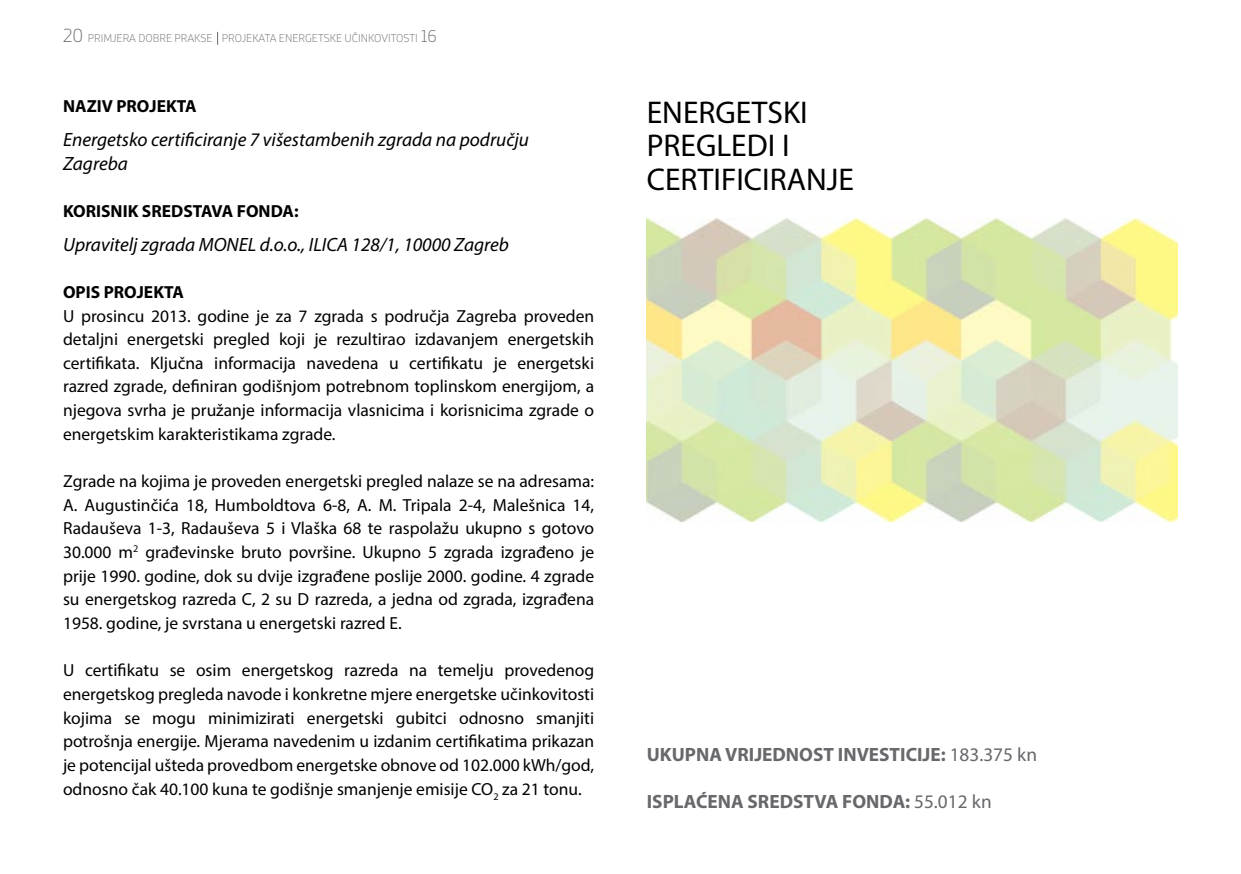
<style>
.page{position:relative;width:1241px;height:874px;background:#fff}
.page>*{position:absolute;margin:0;border:0;box-sizing:border-box;transform-origin:0 0}
.t1{font:31.5px/33.2px "Myriad Pro";color:#000}
.t2{font:italic 19.25px/23.6px "Myriad Pro";color:#000}
.t3{font:700 19.25px "Myriad Pro";color:#67686b}
.t4{font:17.5px/23.6px "Myriad Pro";color:#000;text-align:justify}
.t5{font:700 17.5px "Myriad Pro";color:#000}
.t6{font:300 10.5px "Stobi Sans";color:#67686b}
.s1{font-size:17.5px}
.s2{font-size:15.75px}
.s3{font-weight:400}
</style>
<div class="page">
<svg style="left:217px;top:32px;width:1px;height:13px"></svg>
<img style="left:646px;top:219px;width:531px;height:302px">
<p class="t6" style="left:63px;top:31px;width:375px"><span class="s1">20</span> PRIMJERA DOBRE PRAKSE PROJEKATA ENERGETSKE UČINKOVITOSTI <span class="s2">16</span></p>
<p class="t5" style="left:63px;top:95px;width:135px">NAZIV PROJEKTA</p>
<p class="t2" style="left:63px;top:127px;width:467px">Energetsko certificiranje 7 višestambenih zgrada na području<br>Zagreba</p>
<p class="t5" style="left:63px;top:199px;width:237px">KORISNIK SREDSTAVA FONDA:</p>
<p class="t2" style="left:63px;top:232px;width:447px">Upravitelj zgrada MONEL d.o.o., ILICA 128/1, 10000 Zagreb</p>
<p class="t5" style="left:63px;top:280px;width:122px">OPIS PROJEKTA</p>
<p class="t4" style="left:63px;top:303px;width:532px">U prosincu 2013. godine je za 7 zgrada s područja Zagreba proveden detaljni energetski pregled koji je rezultirao izdavanjem energetskih certifikata. Ključna informacija navedena u certifikatu je energetski razred zgrade, definiran godišnjom potrebnom toplinskom energijom, a njegova svrha je pružanje informacija vlasnicima i korisnicima zgrade o energetskim karakteristikama zgrade.</p>
<p class="t4" style="left:63px;top:469px;width:532px">Zgrade na kojima je proveden energetski pregled nalaze se na adresama:<br>A. Augustinčića 18, Humboldtova 6-8, A. M. Tripala 2-4, Malešnica 14, Radauševa 1-3, Radauševa 5 i Vlaška 68 te raspolažu ukupno s gotovo 30.000 m<sup>2</sup> građevinske bruto površine. Ukupno 5 zgrada izgrađeno je prije 1990. godine, dok su dvije izgrađene poslije 2000. godine. 4 zgrade su energetskog razreda C, 2 su D razreda, a jedna od zgrada, izgrađena 1958. godine, je svrstana u energetski razred E.</p>
<p class="t4" style="left:63px;top:658px;width:532px">U certifikatu se osim energetskog razreda na temelju provedenog energetskog pregleda navode i konkretne mjere energetske učinkovitosti kojima se mogu minimizirati energetski gubitci odnosno smanjiti potrošnja energije. Mjerama navedenim u izdanim certifikatima prikazan je potencijal ušteda provedbom energetske obnove od 102.000 kWh/god, odnosno čak 40.100 kuna te godišnje smanjenje emisije CO<sub>2</sub> za 21 tonu.</p>
<h1 class="t1" style="left:646px;top:95px;width:209px">ENERGETSKI<br>PREGLEDI I<br>CERTIFICIRANJE</h1>
<p class="t3" style="left:646px;top:741px;width:392px">UKUPNA VRIJEDNOST INVESTICIJE: <span class="s3">183.375 kn</span></p>
<p class="t3" style="left:646px;top:788px;width:346px">ISPLAĆENA SREDSTVA FONDA: <span class="s3">55.012 kn</span></p>
</div>
